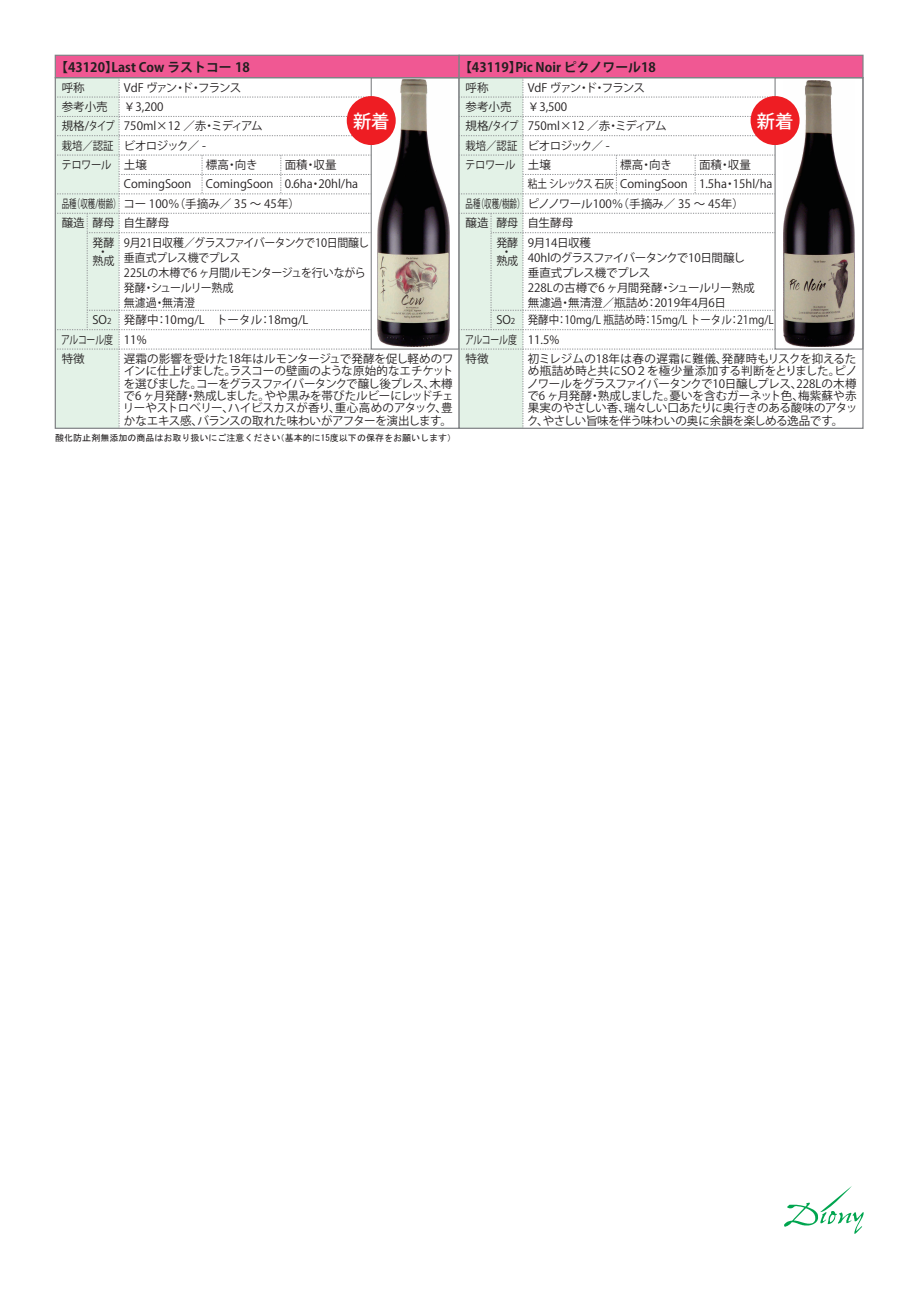
<style>
.page{position:relative;width:919px;height:1289px;background:#fff}
.page>*{position:absolute;margin:0;border:0;box-sizing:border-box;transform-origin:0 0}
.t1{font:500 18.15px "Koz Go Pro";color:#fff}
.t2{font:700 12.9px "Koz Go Pro";color:#231f20}
.t3{font:11.55px/19.4px "Koz Go Pro";color:#231f20}
.t4{font:11.55px/15px "Koz Go Pro";letter-spacing:-.02em;color:#231f20}
.t5{font:11.55px/15px "Koz Go Pro";letter-spacing:-.04em;color:#231f20;scale:.95 1}
.t6{font:11.55px/19.4px "Koz Go Pro";color:#231f20;scale:.65 1}
.t7{font:11.55px/19.4px "Koz Go Pro";letter-spacing:-.08em;color:#231f20}
.t8{font:11.55px/19.4px "Koz Go Pro";color:#231f20;scale:.91 1}
.t9{font:11.55px/19.4px "Koz Go Pro";letter-spacing:-.05em;color:#231f20}
.t10{font:11.55px/19.5px "Koz Go Pro";letter-spacing:-.02em;color:#231f20;scale:.77 1}
.t11{font:11.55px/9px "Koz Go Pro";color:#231f20;text-align:center;scale:.95 1}
.t12{font:11.55px "Koz Go Pro";color:#231f20;scale:.9 1}
.t13{font:9px "MS Gothic";color:#231f20}
.s1{font-size:8.1px}
</style>
<div class="page">
<svg style="left:784px;top:1186px;width:79px;height:47px"></svg>
<div style="left:55px;top:55px;width:404px;height:23px;background:#f05893;border:1px solid #808285"></div>
<div style="left:370px;top:77px;width:89px;height:272px;border:1px solid #808285"></div>
<svg style="left:55px;top:78px;width:316px;height:350px"></svg>
<div style="left:458px;top:55px;width:405px;height:23px;background:#f05893;border:1px solid #808285"></div>
<div style="left:774px;top:77px;width:89px;height:272px;border:1px solid #808285"></div>
<svg style="left:459px;top:78px;width:316px;height:350px"></svg>
<img style="left:378px;top:80px;width:71px;height:267px">
<img style="left:783px;top:80px;width:71px;height:266px">
<div style="left:348px;top:97px;width:47px;height:47px;background:#ee1d23;border-radius:50%"></div>
<div style="left:347px;top:96px;width:48px;height:49px;border:2px solid #ee1d23;border-radius:50%"></div>
<div style="left:751px;top:97px;width:47px;height:47px;background:#ee1d23;border-radius:50%"></div>
<div style="left:750px;top:96px;width:49px;height:49px;border:2px solid #ee1d23;border-radius:50%"></div>
<p class="t2" style="left:55px;top:58px;width:196px">【43120】Last Cow ラストコー 18</p>
<p class="t2" style="left:459px;top:58px;width:198px">【43119】Pic Noir ピクノワール18</p>
<p class="t7" style="left:124px;top:78px;width:119px">VdF ヴァン・ド・フランス￥3,200</p>
<p class="t7" style="left:527px;top:78px;width:119px">VdF ヴァン・ド・フランス￥3,500</p>
<p class="t3" style="left:62px;top:78px;width:48px">呼称<br>参考小売</p>
<p class="t3" style="left:465px;top:78px;width:48px">呼称<br>参考小売</p>
<h1 class="t1" style="left:353px;top:109px;width:38px">新着</h1>
<h1 class="t1" style="left:756px;top:109px;width:38px">新着</h1>
<p class="t3" style="left:124px;top:117px;width:140px">750ml×12 ／赤・ミディアムビオロジック／ -<br>土壌<br>ComingSoon</p>
<p class="t9" style="left:527px;top:117px;width:140px">750ml×12 ／赤・ミディアムビオロジック／ -<br>土壌<br>粘土 シレックス 石灰</p>
<p class="t3" style="left:62px;top:117px;width:54px">規格/タイプ栽培／認証</p>
<p class="t3" style="left:465px;top:117px;width:54px">規格/タイプ栽培／認証</p>
<p class="t3" style="left:206px;top:155px;width:69px">標高・向き<br>ComingSoon</p>
<p class="t3" style="left:620px;top:155px;width:69px">標高・向き<br>ComingSoon</p>
<p class="t3" style="left:285px;top:155px;width:75px">面積・収量<br>0.6ha・20hl/ha</p>
<p class="t3" style="left:699px;top:155px;width:75px">面積・収量<br>1.5ha・15hl/ha</p>
<p class="t12" style="left:61px;top:157px;width:57px">テロワール</p>
<p class="t6" style="left:62px;top:194px;width:368px">品種（収穫/樹齢）コー 100％（手摘み／ 35 ～ 45年）醸造</p>
<p class="t12" style="left:465px;top:157px;width:57px">テロワール</p>
<p class="t6" style="left:465px;top:194px;width:430px">品種（収穫/樹齢）ピノノワール100％（手摘み／ 35 ～ 45年）醸造</p>
<p class="t11" style="left:92px;top:219px;width:25px">酵母</p>
<p class="t11" style="left:496px;top:219px;width:25px">酵母</p>
<p class="t3" style="left:124px;top:213px;width:47px">自生酵母</p>
<p class="t3" style="left:527px;top:213px;width:47px">自生酵母</p>
<p class="t11" style="left:92px;top:238px;width:25px">発酵・熟成</p>
<p class="t3" style="left:92px;top:310px;width:20px">SO<span class="s1">2</span></p>
<p class="t10" style="left:61px;top:330px;width:69px">アルコール度特徴</p>
<p class="t5" style="left:124px;top:235px;width:259px">9月21日収穫／グラスファイバータンクで10日間醸し垂直式プレス機でプレス<br>225Lの木樽で6 ヶ月間ルモンタージュを行いながら発酵・シュールリー熟成<br>無濾過・無清澄</p>
<p class="t3" style="left:124px;top:310px;width:186px">発酵中：10mg/L トータル：18mg/L<br>11%</p>
<p class="t3" style="left:123px;top:353px;width:332px;line-height:12.3px;text-align:justify">遅霜の影響を受けた18年はルモンタージュで発酵を促し軽めのワインに仕上げました。ラスコーの壁画のような原始的なエチケットを選びました。コーをグラスファイバータンクで醸し後プレス、木樽で6 ヶ月発酵・熟成しました。やや黒みを帯びたルビーにレッドチェリーやストロベリー、ハイビスカスが香り、重心高めのアタック、豊かなエキス感、バランスの取れた味わいがアフターを演出します。</p>
<p class="t11" style="left:496px;top:238px;width:25px">発酵・熟成</p>
<p class="t3" style="left:496px;top:310px;width:20px">SO<span class="s1">2</span></p>
<p class="t10" style="left:465px;top:330px;width:69px">アルコール度特徴</p>
<p class="t4" style="left:527px;top:235px;width:228px">9月14日収穫<br>40hlのグラスファイバータンクで10日間醸し垂直式プレス機でプレス<br>228Lの古樽で6 ヶ月間発酵・シュールリー熟成無濾過・無清澄／瓶詰め：2019年4月6日</p>
<p class="t8" style="left:527px;top:310px;width:272px">発酵中：10mg/L 瓶詰め時：15mg/L トータル：21mg/L<br>11.5%</p>
<p class="t3" style="left:527px;top:353px;width:332px;line-height:12.3px;text-align:justify">初ミレジムの18年は春の遅霜に難儀、発酵時もリスクを抑えるため瓶詰め時と共にSO２を極少量添加する判断をとりました。ピノノワールをグラスファイバータンクで10日醸しプレス、228Lの木樽で6 ヶ月発酵・熟成しました。憂いを含むガーネット色、梅紫蘇や赤果実のやさしい香、瑞々しい口あたりに奥行きのある酸味のアタック、やさしい旨味を伴う味わいの奥に余韻を楽しめる逸品です。</p>
<p class="t13" style="left:55px;top:433px;width:402px">酸化防止剤無添加の商品はお取り扱いにご注意ください（基本的に15度以下の保存をお願いします）</p>
</div>
